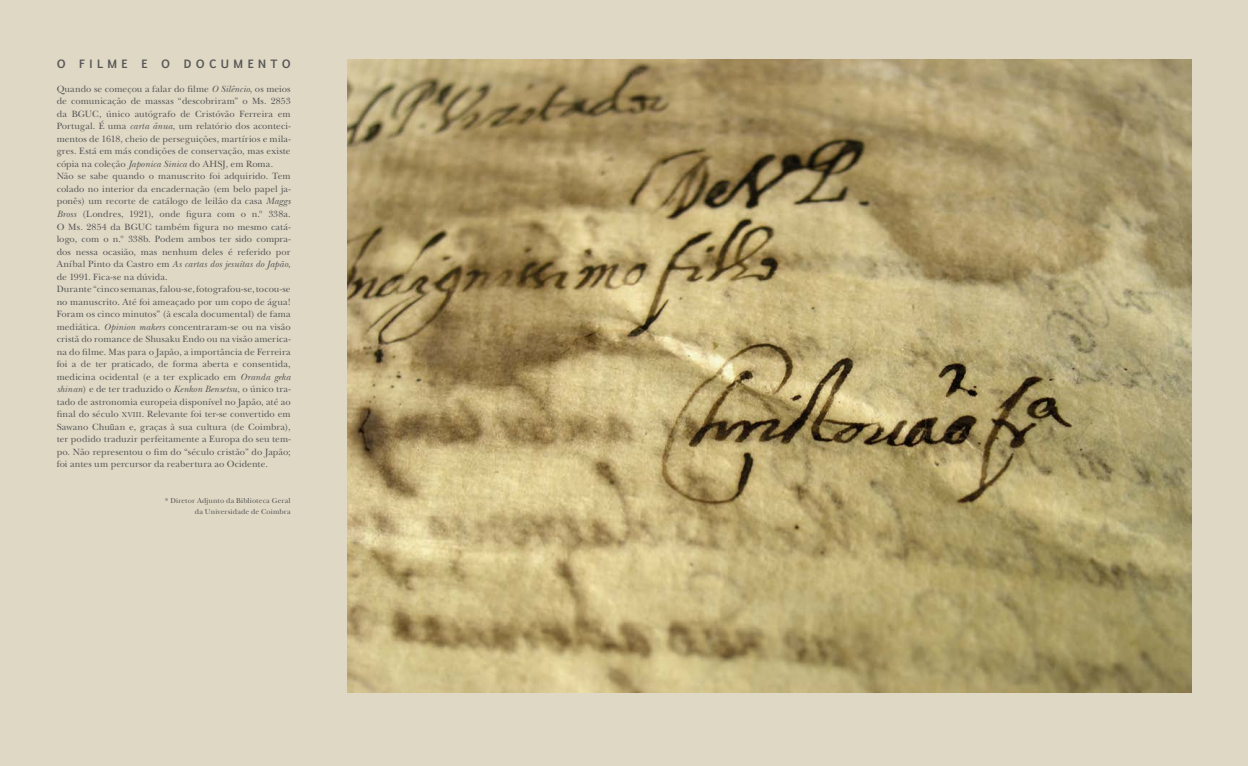
<style>
.page{position:relative;width:1248px;height:766px;background:#fff}
.page>*{position:absolute;margin:0;border:0;box-sizing:border-box;transform-origin:0 0}
.t1{font:700 11px "Euphemia UCAS";letter-spacing:.395em;color:#575756}
.t2{font:9.5px/12.5px "New Baskerville Std";color:#575756}
.t3{font:7.5px/11px "New Baskerville Std";letter-spacing:.01em;color:#575756;text-align:right}
.s1{font-style:italic}
.s2{font-size:7.5px}
.s3{font-family:"Times New Roman"}
</style>
<div class="page">
<div style="left:0;top:0;width:1247px;height:765px;background:#dfd8c5"></div>
<img style="left:348px;top:60px;width:843px;height:632px">
<p class="t1" style="left:57px;top:55px;width:235px">O FILME E O DOCUMENTO</p>
<p class="t2" style="left:57px;top:83px;width:235px">Quando se começou a falar do filme <span class="s1">O Silêncio</span>, os meios de comunicação de massas “descobriram” o Ms. 2853 da BGUC, único autógrafo de Cristóvão Ferreira em Portugal. É uma <span class="s1">carta ânua</span>, um relatório dos aconteci&shy;mentos de 1618, cheio de perseguições, martírios e mila&shy;gres. Está em más condições de conservação, mas existe cópia na coleção <span class="s1">Japonica Sinica</span> do AHSJ, em Roma.<br>Não se sabe quando o manuscrito foi adquirido. Tem colado no interior da encadernação (em belo papel ja&shy;ponês) um recorte de catálogo de leilão da casa <span class="s1">Maggs Bross</span> (Londres, 1921), onde figura com o n.º 338a.<br>O Ms. 2854 da BGUC também figura no mesmo catá&shy;logo, com o n.º 338b. Podem ambos ter sido compra&shy;dos nessa ocasião, mas nenhum deles é referido por Aníbal Pinto da Castro em <span class="s1">As cartas dos jesuítas do Japão</span>, de 1991. Fica-se na dúvida.<br>Durante “cinco semanas, falou-se, fotografou-se, tocou‑se no manuscrito. Até foi ameaçado por um copo de água!<br>Foram os cinco minutos” (à escala documental) de fama mediática. <span class="s1">Opinion makers</span> concentraram-se ou na visão cristã do romance de Shusaku Endo ou na visão america&shy;na do filme. Mas para o Japão, a importância de Ferreira foi a de ter praticado, de forma aberta e consentida, medicina ocidental (e a ter explicado em <span class="s1">Oranda geka shinan</span>) e de ter traduzido o <span class="s1">Kenkon Bensetsu</span>, o único tra&shy;tado de astronomia europeia disponível no Japão, até ao final do século <span class="s2">XVIII</span>. Relevante foi ter-se convertido em Sawano Chu<span class="s3">ū</span>an e, graças à sua cultura (de Coimbra), ter podido traduzir perfeitamente a Europa do seu tem&shy;po. Não representou o fim do “século cristão” do Japão; foi antes um percursor da reabertura ao Ocidente.</p>
<p class="t3" style="left:165px;top:495px;width:127px">* Diretor Adjunto da Biblioteca Geral da Universidade de Coimbra</p>
</div>
